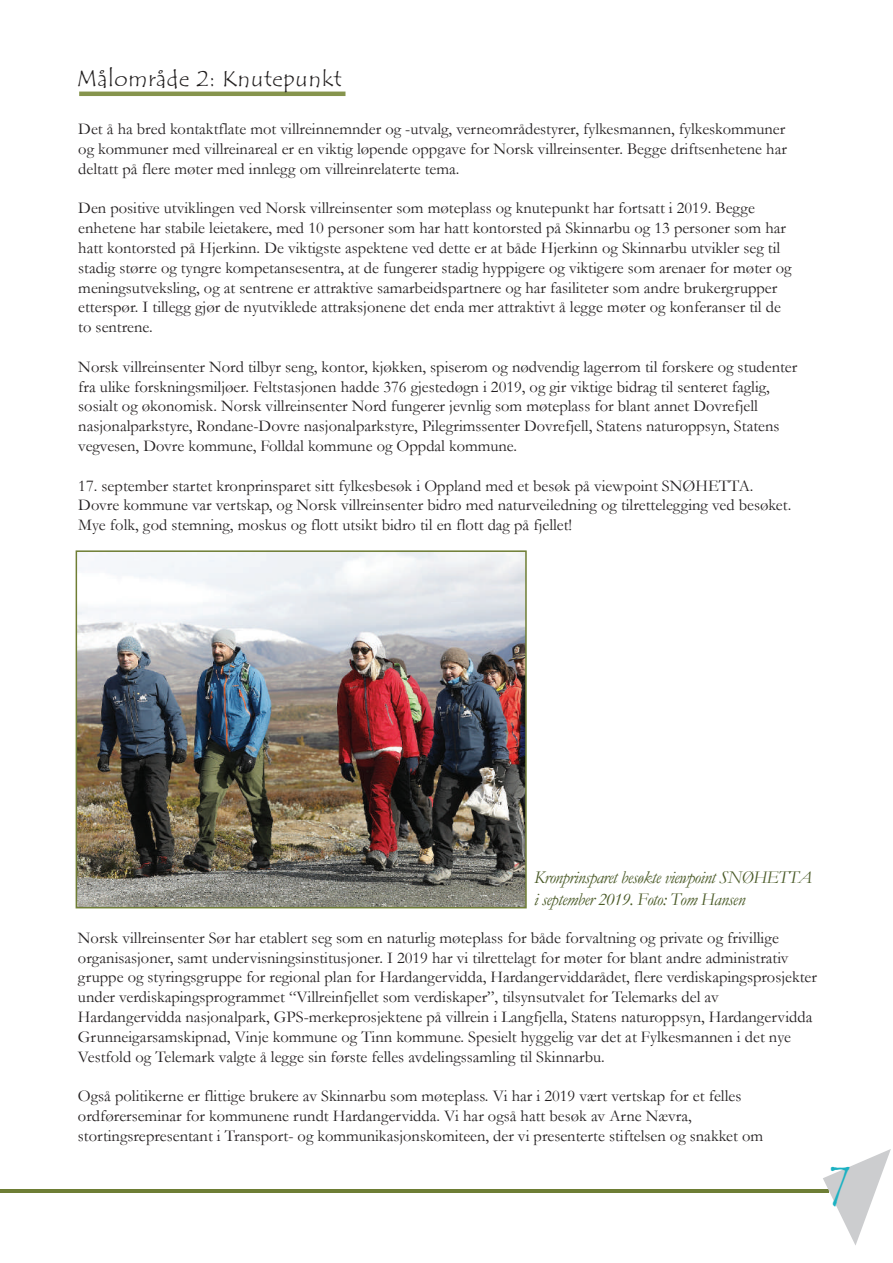
<style>
.page{position:relative;width:893px;height:1263px;background:#fff}
.page>*{position:absolute;margin:0;border:0;box-sizing:border-box;transform-origin:0 0}
.t1{font:54px "Tempus Sans ITC";color:#1cb1c2;scale:.75 1}
.t2{font:22.5px "Tempus Sans ITC";letter-spacing:.025em;color:#211e1e}
.t3{font:italic 18px/21.6px "Garamond";letter-spacing:-.03em;color:#4a5a27}
.t4{font:16.5px/19.8px "Garamond";color:#231f20}
</style>
<div class="page">
<img style="left:79px;top:553px;width:445px;height:352px">
<hr style="left:0;top:1190px;width:829px;height:3px;background:#6e7e35">
<svg style="left:823px;top:1149px;width:68px;height:96px"></svg>
<hr style="left:79px;top:92px;width:266px;height:4px;background:#86944d">
<div style="left:76px;top:550px;width:451px;height:358px;border:2px solid #6f7e34"></div>
<h2 class="t2" style="left:77px;top:64px;width:266px">Målområde 2: Knutepunkt</h2>
<p class="t4" style="left:78px;top:119px;width:710px;text-align:justify">Det å ha bred kontaktflate mot villreinnemnder og -utvalg, verneområdestyrer, fylkesmannen, fylkeskommuner og kommuner med villreinareal er en viktig løpende oppgave for Norsk villreinsenter. Begge driftsenhetene har deltatt på flere møter med innlegg om villreinrelaterte tema.</p>
<p class="t4" style="left:78px;top:198px;width:715px">Den positive utviklingen ved Norsk villreinsenter som møteplass og knutepunkt har fortsatt i 2019. Begge enhetene har stabile leietakere, med 10 personer som har hatt kontorsted på Skinnarbu og 13 personer som har hatt kontorsted på Hjerkinn. De viktigste aspektene ved dette er at både Hjerkinn og Skinnarbu utvikler seg til stadig større og tyngre kompetansesentra, at de fungerer stadig hyppigere og viktigere som arenaer for møter og meningsutveksling, og at sentrene er attraktive samarbeidspartnere og har fasiliteter som andre brukergrupper etterspør. I tillegg gjør de nyutviklede attraksjonene det enda mer attraktivt å legge møter og konferanser til de to sentrene.</p>
<p class="t4" style="left:78px;top:356px;width:720px">Norsk villreinsenter Nord tilbyr seng, kontor, kjøkken, spiserom og nødvendig lagerrom til forskere og studenter fra ulike forskningsmiljøer. Feltstasjonen hadde 376 gjestedøgn i 2019, og gir viktige bidrag til senteret faglig, sosialt og økonomisk. Norsk villreinsenter Nord fungerer jevnlig som møteplass for blant annet Dovrefjell nasjonalparkstyre, Rondane-Dovre nasjonalparkstyre, Pilegrimssenter Dovrefjell, Statens naturoppsyn, Statens vegvesen, Dovre kommune, Folldal kommune og Oppdal kommune.</p>
<p class="t4" style="left:78px;top:475px;width:714px">17. september startet kronprinsparet sitt fylkesbesøk i Oppland med et besøk på viewpoint SNØHETTA.<br>Dovre kommune var vertskap, og Norsk villreinsenter bidro med naturveiledning og tilrettelegging ved besøket.<br>Mye folk, god stemning, moskus og flott utsikt bidro til en flott dag på fjellet!</p>
<p class="t3" style="left:534px;top:866px;width:279px">Kronprinsparet besøkte viewpoint SNØHETTA i september 2019. Foto: Tom Hansen</p>
<p class="t4" style="left:78px;top:927px;width:740px">Norsk villreinsenter Sør har etablert seg som en naturlig møteplass for både forvaltning og private og frivillige organisasjoner, samt undervisningsinstitusjoner. I 2019 har vi tilrettelagt for møter for blant andre administrativ gruppe og styringsgruppe for regional plan for Hardangervidda, Hardangerviddarådet, flere verdiskapingsprosjekter under verdiskapingsprogrammet “Villreinfjellet som verdiskaper”, tilsynsutvalet for Telemarks del av Hardangervidda nasjonalpark, GPS-merkeprosjektene på villrein i Langfjella, Statens naturoppsyn, Hardangervidda Grunneigarsamskipnad, Vinje kommune og Tinn kommune. Spesielt hyggelig var det at Fylkesmannen i det nye Vestfold og Telemark valgte å legge sin første felles avdelingssamling til Skinnarbu.</p>
<p class="t4" style="left:78px;top:1085px;width:687px">Også politikerne er flittige brukere av Skinnarbu som møteplass. Vi har i 2019 vært vertskap for et felles ordførerseminar for kommunene rundt Hardangervidda. Vi har også hatt besøk av Arne Nævra, stortingsrepresentant i Transport- og kommunikasjonskomiteen, der vi presenterte stiftelsen og snakket om</p>
<h1 class="t1" style="left:830px;top:1152px;width:29px">7</h1>
</div>
